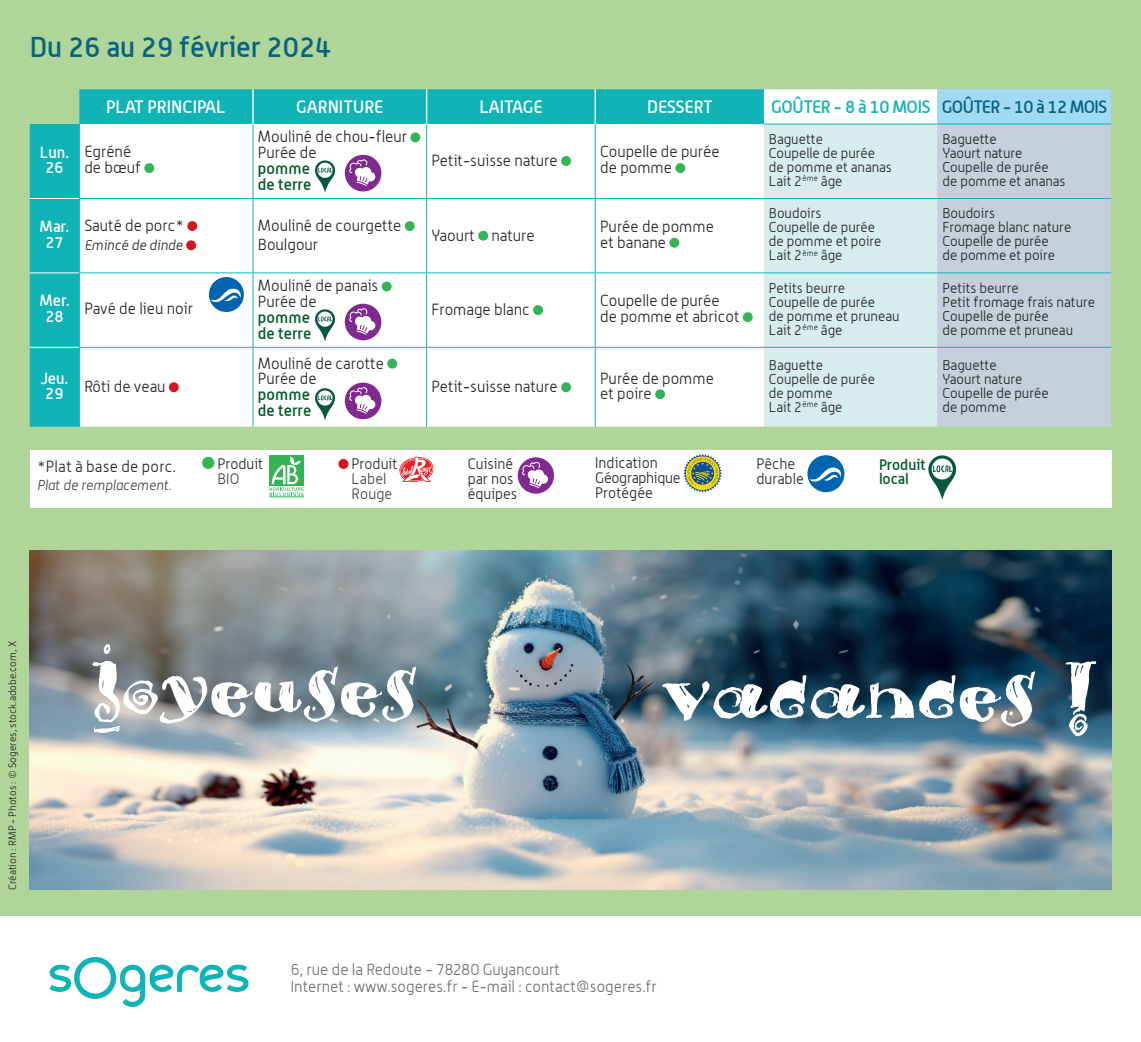
<style>
.page{position:relative;width:1141px;height:1042px;background:#fff}
.page>*{position:absolute;margin:0;border:0;box-sizing:border-box;transform-origin:0 0}
.TEXTE_MENU{font:68.25px "Brouss";color:#fff}
.DATES{font:500 28px "Alwyn";color:#086380}
.t1{font:500 17.5px "Alwyn";color:#fff}
.t2{font:500 17.5px "Alwyn";letter-spacing:-.03em;color:#086380}
.t3{font:500 17.5px "Alwyn";letter-spacing:-.02em;color:#10b4b6}
.TEXTE_MENU-2{font:300 15.75px/15.8px "Alwyn";color:#231f20}
.t4{font:300 15.75px "Alwyn";color:#6c6d70}
.TEXTE_MENU_C8_8{font:500 15.75px/15.8px "Alwyn";color:#005c27}
.t5{font:500 15.75px "Alwyn";color:#fff}
.TEXTE_MENU-3{font:300 15.75px "Alwyn";letter-spacing:.02em;color:#231f20}
.t6{font:300 14.88px/14.9px "Alwyn";color:#231f20}
.t7{font:300 14.88px/14.9px "Alwyn";letter-spacing:-.02em;color:#231f20}
.t8{font:300 14.88px/14.9px "Alwyn";letter-spacing:.005em;color:#3e3e3f}
.t9{font:500 14.88px/14.9px "Alwyn";color:#005c27}
.TEXTE_MENU-4{font:300 14px/14px "Alwyn";color:#231f20}
.TEXTE_MENU_C8_8-2{font:300 14px/14px "Alwyn";color:#231f20}
.MENU_SUBSTITUTION{font:italic 300 14px "Alwyn";color:#3e3e3f}
.TEXTE_MENU-5{font:italic 300 14px "Alwyn";color:#231f20}
.t10{font:300 10.5px "Alwyn";color:#231f20}
.s1{font-weight:300;color:#231f20}
.s2{color:#3e3e3f}
.s3{color:#231f20}
</style>
<div class="page">
<div style="left:0;top:0;width:1141px;height:915px;background:#afd599"></div>
<svg style="left:50px;top:957px;width:199px;height:50px"></svg>
<div style="left:30px;top:451px;width:1081px;height:57px;background:#fff"></div>
<div style="left:202px;top:457px;width:12px;height:12px;background:#32b457;border-radius:50%"></div>
<hr style="left:269px;top:496px;width:35px;height:1px;background:#32b457">
<div style="left:269px;top:455px;width:35px;height:31px;background:#32b457"></div>
<svg style="left:269px;top:456px;width:35px;height:40px"></svg>
<div style="left:518px;top:457px;width:36px;height:37px;background:#802990;border-radius:50%"></div>
<svg style="left:522px;top:462px;width:26px;height:26px"></svg>
<div style="left:807px;top:455px;width:37px;height:37px;background:#0164b0;border-radius:50%"></div>
<svg style="left:810px;top:467px;width:32px;height:15px"></svg>
<svg style="left:928px;top:455px;width:28px;height:44px"></svg>
<svg style="left:400px;top:457px;width:33px;height:25px"></svg>
<div style="left:338px;top:459px;width:10px;height:10px;background:#d7171f;border-radius:50%"></div>
<div style="left:764px;top:89px;width:174px;height:35px;background:#fff"></div>
<div style="left:938px;top:89px;width:173px;height:35px;background:#a2daf6"></div>
<div style="left:764px;top:125px;width:174px;height:302px;background:#d6eced"></div>
<div style="left:938px;top:125px;width:173px;height:302px;background:#c4d0db"></div>
<hr style="left:764px;top:124px;width:174px;height:1px;background:#10b4b6">
<hr style="left:938px;top:124px;width:173px;height:1px;background:#10b4b6">
<hr style="left:764px;top:198px;width:174px;height:1px;background:#10b4b6">
<hr style="left:938px;top:198px;width:173px;height:1px;background:#10b4b6">
<hr style="left:764px;top:272px;width:174px;height:1px;background:#10b4b6">
<hr style="left:938px;top:272px;width:173px;height:1px;background:#10b4b6">
<hr style="left:764px;top:347px;width:174px;height:1px;background:#10b4b6">
<hr style="left:938px;top:347px;width:173px;height:1px;background:#10b4b6">
<svg style="left:30px;top:89px;width:734px;height:338px;background:#d2eeef"></svg>
<img style="left:30px;top:551px;width:1081px;height:338px">
<svg style="left:683px;top:454px;width:39px;height:38px"></svg>
<p class="DATES" style="left:30px;top:30px;width:303px">Du 26 au 29 février 2024</p>
<p class="t5" style="left:40px;top:142px;width:31px">Lun.</p>
<p class="t5" style="left:45px;top:158px;width:20px">26</p>
<p class="t5" style="left:40px;top:217px;width:31px">Mar.</p>
<p class="t5" style="left:45px;top:233px;width:19px">27</p>
<p class="t5" style="left:39px;top:291px;width:32px">Mer.</p>
<p class="t5" style="left:45px;top:307px;width:20px">28</p>
<p class="t5" style="left:40px;top:368px;width:30px">Jeu.</p>
<p class="t5" style="left:45px;top:384px;width:20px">29</p>
<p class="t1" style="left:106px;top:96px;width:121px">PLAT PRINCIPAL</p>
<p class="t1" style="left:296px;top:96px;width:89px">GARNITURE</p>
<p class="t1" style="left:479px;top:96px;width:65px">LAITAGE</p>
<p class="t1" style="left:647px;top:96px;width:67px">DESSERT</p>
<p class="t3" style="left:771px;top:96px;width:161px">GOÛTER - 8 à 10 MOIS</p>
<p class="t2" style="left:942px;top:96px;width:167px">GOÛTER - 10 à 12 MOIS</p>
<p class="TEXTE_MENU-2" style="left:84px;top:144px;width:58px">Egréné de bœuf</p>
<p class="TEXTE_MENU-2" style="left:84px;top:217px;width:101px">Sauté de porc*</p>
<p class="TEXTE_MENU-5" style="left:84px;top:237px;width:100px">Emincé de dinde</p>
<p class="TEXTE_MENU-2" style="left:84px;top:301px;width:110px">Pavé de lieu noir</p>
<p class="TEXTE_MENU-2" style="left:84px;top:378px;width:83px">Rôti de veau</p>
<p class="TEXTE_MENU-2" style="left:258px;top:129px;width:151px">Mouliné de chou-fleur</p>
<p class="TEXTE_MENU_C8_8" style="left:258px;top:144px;width:60px"><span class="s1">Purée de </span>pomme de terre</p>
<p class="TEXTE_MENU-2" style="left:432px;top:152px;width:128px">Petit-suisse nature</p>
<p class="TEXTE_MENU-2" style="left:600px;top:144px;width:121px">Coupelle de purée de pomme</p>
<p class="TEXTE_MENU-2" style="left:258px;top:217px;width:145px">Mouliné de courgette</p>
<p class="TEXTE_MENU-2" style="left:258px;top:237px;width:62px">Boulgour</p>
<p class="TEXTE_MENU-2" style="left:432px;top:227px;width:105px">Yaourt nature</p>
<p class="TEXTE_MENU-2" style="left:600px;top:218px;width:115px">Purée de pomme et banane</p>
<p class="TEXTE_MENU-2" style="left:258px;top:278px;width:122px">Mouliné de panais</p>
<p class="TEXTE_MENU_C8_8" style="left:258px;top:293px;width:60px"><span class="s1">Purée de </span>pomme de terre</p>
<p class="TEXTE_MENU-2" style="left:432px;top:301px;width:100px">Fromage blanc</p>
<p class="TEXTE_MENU-2" style="left:600px;top:293px;width:141px">Coupelle de purée de pomme et abricot</p>
<p class="TEXTE_MENU-2" style="left:258px;top:355px;width:127px">Mouliné de carotte</p>
<p class="TEXTE_MENU_C8_8" style="left:258px;top:370px;width:60px"><span class="s1">Purée de </span>pomme de terre</p>
<p class="TEXTE_MENU-2" style="left:432px;top:378px;width:128px">Petit-suisse nature</p>
<p class="TEXTE_MENU-2" style="left:600px;top:370px;width:115px">Purée de pomme et poire</p>
<p class="TEXTE_MENU-4" style="left:769px;top:132px;width:56px">Baguette</p>
<p class="TEXTE_MENU-4" style="left:769px;top:146px;width:125px">Coupelle de purée de pomme et ananas</p>
<p class="TEXTE_MENU-4" style="left:769px;top:174px;width:75px">Lait 2<sup>ème</sup> âge</p>
<p class="TEXTE_MENU-4" style="left:769px;top:206px;width:54px">Boudoirs</p>
<p class="TEXTE_MENU-4" style="left:769px;top:220px;width:114px">Coupelle de purée de pomme et poire</p>
<p class="TEXTE_MENU-4" style="left:769px;top:248px;width:75px">Lait 2<sup>ème</sup> âge</p>
<p class="TEXTE_MENU_C8_8-2" style="left:769px;top:281px;width:78px">Petits beurre</p>
<p class="TEXTE_MENU_C8_8-2" style="left:769px;top:295px;width:132px">Coupelle de purée<br>de pomme et pruneau</p>
<p class="TEXTE_MENU-4" style="left:769px;top:323px;width:75px">Lait 2<sup>ème</sup> âge</p>
<p class="TEXTE_MENU-4" style="left:769px;top:358px;width:56px">Baguette</p>
<p class="TEXTE_MENU-4" style="left:769px;top:372px;width:108px">Coupelle de purée de pomme</p>
<p class="TEXTE_MENU-4" style="left:769px;top:400px;width:75px">Lait 2<sup>ème</sup> âge</p>
<p class="TEXTE_MENU-4" style="left:943px;top:132px;width:56px">Baguette</p>
<p class="TEXTE_MENU-4" style="left:943px;top:146px;width:82px">Yaourt nature</p>
<p class="TEXTE_MENU-4" style="left:943px;top:160px;width:125px">Coupelle de purée de pomme et ananas</p>
<p class="TEXTE_MENU-4" style="left:943px;top:206px;width:54px">Boudoirs</p>
<p class="TEXTE_MENU-4" style="left:943px;top:220px;width:130px">Fromage blanc nature</p>
<p class="TEXTE_MENU-4" style="left:943px;top:234px;width:114px">Coupelle de purée de pomme et poire</p>
<p class="TEXTE_MENU-4" style="left:943px;top:281px;width:78px">Petits beurre</p>
<p class="TEXTE_MENU-4" style="left:943px;top:295px;width:154px">Petit fromage frais nature</p>
<p class="TEXTE_MENU_C8_8-2" style="left:943px;top:309px;width:132px">Coupelle de purée<br>de pomme et pruneau</p>
<p class="TEXTE_MENU-4" style="left:943px;top:358px;width:56px">Baguette</p>
<p class="TEXTE_MENU-4" style="left:943px;top:372px;width:82px">Yaourt nature</p>
<p class="TEXTE_MENU-4" style="left:943px;top:386px;width:108px">Coupelle de purée de pomme</p>
<p class="TEXTE_MENU-3" style="left:37px;top:457px;width:140px">*Plat à base de porc.</p>
<p class="MENU_SUBSTITUTION" style="left:37px;top:477px;width:136px">Plat de remplacement.</p>
<p class="t6" style="left:217px;top:456px;width:47px">Produit<br><span class="s2">BIO</span></p>
<p class="t8" style="left:352px;top:456px;width:47px"><span class="s3">Produit<br></span>Label<br>Rouge</p>
<p class="t7" style="left:595px;top:455px;width:87px">Indication<br>Géographique</p>
<p class="t6" style="left:595px;top:485px;width:59px">Protégée</p>
<p class="t6" style="left:468px;top:456px;width:51px">Cuisiné par nos équipes</p>
<p class="t6" style="left:756px;top:456px;width:40px">Pêche</p>
<p class="t6" style="left:756px;top:471px;width:49px">durable</p>
<p class="t9" style="left:879px;top:456px;width:48px">Produit local</p>
<p class="t10" style="left:6px;top:890px;width:250px;rotate:-90deg">Création : RMP - Photos : © Sogeres, stock.adobe.com, X</p>
<p class="TEXTE_MENU" style="left:91px;top:648px;width:327px">Joyeuses</p>
<p class="TEXTE_MENU" style="left:662px;top:653px;width:437px">vacances !</p>
<p class="t4" style="left:291px;top:960px;width:271px">6, rue de la Redoute - 78280 Guyancourt</p>
<p class="t4" style="left:291px;top:977px;width:368px">Internet : www.sogeres.fr - E-mail : contact@sogeres.fr</p>
</div>
